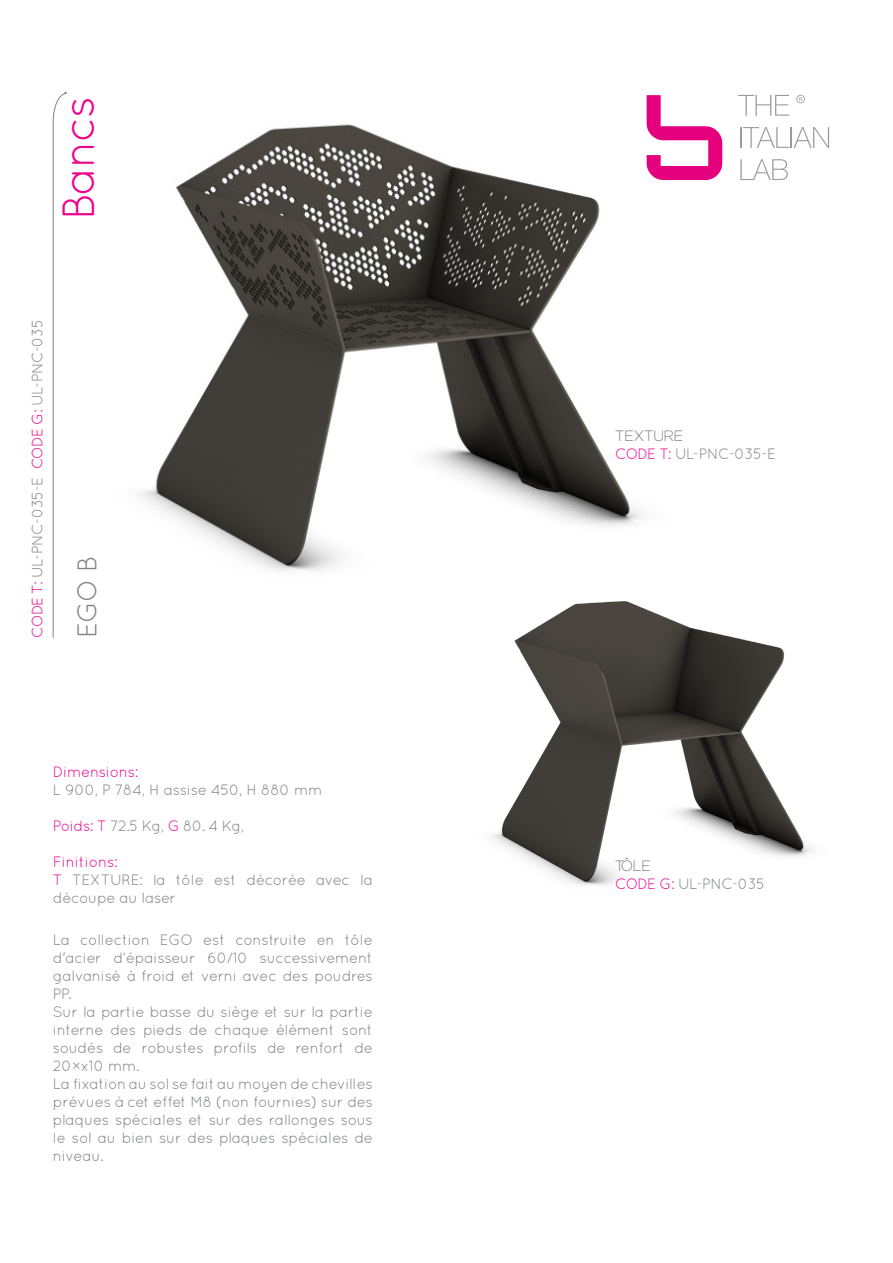
<style>
.page{position:relative;width:893px;height:1263px;background:#fff}
.page>*{position:absolute;margin:0;border:0;box-sizing:border-box;transform-origin:0 0}
.t1{font:45px "Quicksand";letter-spacing:-.03em;color:#ed028c}
.t2{font:27px "Quicksand";color:#808285}
.t3{font:15px/18px "Quicksand";letter-spacing:-.02em;color:#808285;text-align:justify}
.t4{font:15px "Quicksand";letter-spacing:-.045em;color:#808285}
.t5{font:15px "Quicksand";letter-spacing:-.04em;color:#808285}
.t6{font:15px "Quicksand";letter-spacing:-.02em;color:#ed028c}
.t7{font:300 15px "Regencie";letter-spacing:.025em;color:#808285}
.t8{font:300 15px "Regencie";color:#808285}
.s1{color:#ed028c}
</style>
<div class="page">
<img style="left:491px;top:601px;width:323px;height:284px">
<img style="left:139px;top:124px;width:505px;height:447px">
<div style="left:623px;top:23px;width:227px;height:194px;background:#fff"></div>
<svg style="left:738px;top:95px;width:51px;height:21px"></svg>
<hr style="left:740px;top:127px;width:2px;height:21px;background:#9b9999">
<svg style="left:743px;top:127px;width:86px;height:21px"></svg>
<svg style="left:740px;top:159px;width:48px;height:21px"></svg>
<svg style="left:647px;top:95px;width:75px;height:85px"></svg>
<svg style="left:796px;top:95px;width:9px;height:8px"></svg>
<svg style="left:52px;top:92px;width:15px;height:546px"></svg>
<p class="t1" style="left:53px;top:220px;width:126px;rotate:-90deg">Bancs</p>
<p class="t4" style="left:29px;top:638px;width:320px;rotate:-90deg"><span class="s1">CODE T:</span> UL-PNC-035-E <span class="s1">CODE G:</span> UL-PNC-035</p>
<p class="t2" style="left:71px;top:638px;width:83px;rotate:-90deg">EGO B</p>
<p class="t6" style="left:53px;top:763px;width:87px">Dimensions:</p>
<p class="t3" style="left:53px;top:781px;width:271px">L 900, P 784, H assise 450, H 880 mm</p>
<p class="t5" style="left:53px;top:817px;width:193px"><span class="s1">Poids: T</span> 72.5 Kg, <span class="s1">G</span> 80. 4 Kg,</p>
<p class="t6" style="left:53px;top:853px;width:67px">Finitions:</p>
<p class="t3" style="left:53px;top:871px;width:322px"><span class="s1">T</span> TEXTURE: la tôle est décorée avec la découpe au laser</p>
<p class="t3" style="left:53px;top:930px;width:322px">La collection EGO est construite en tôle d'acier d’épaisseur 60/10 successivement galvanisé à froid et verni avec des poudres PP.</p>
<p class="t3" style="left:53px;top:1002px;width:322px">Sur la partie basse du siège et sur la partie interne des pieds de chaque élément sont soudés de robustes profils de renfort de 20×x10 mm.</p>
<p class="t3" style="left:53px;top:1074px;width:322px">La fixation au sol se fait au moyen de chevilles prévues à cet effet M8 (non fournies) sur des plaques spéciales et sur des rallonges sous le sol au bien sur des plaques spéciales de niveau.</p>
<p class="t7" style="left:615px;top:426px;width:69px">TEXTURE</p>
<p class="t4" style="left:615px;top:445px;width:162px"><span class="s1">CODE T:</span> UL-PNC-035-E</p>
<p class="t8" style="left:615px;top:856px;width:37px">TÔLE</p>
<p class="t4" style="left:615px;top:875px;width:152px"><span class="s1">CODE G:</span> UL-PNC-035</p>
</div>
